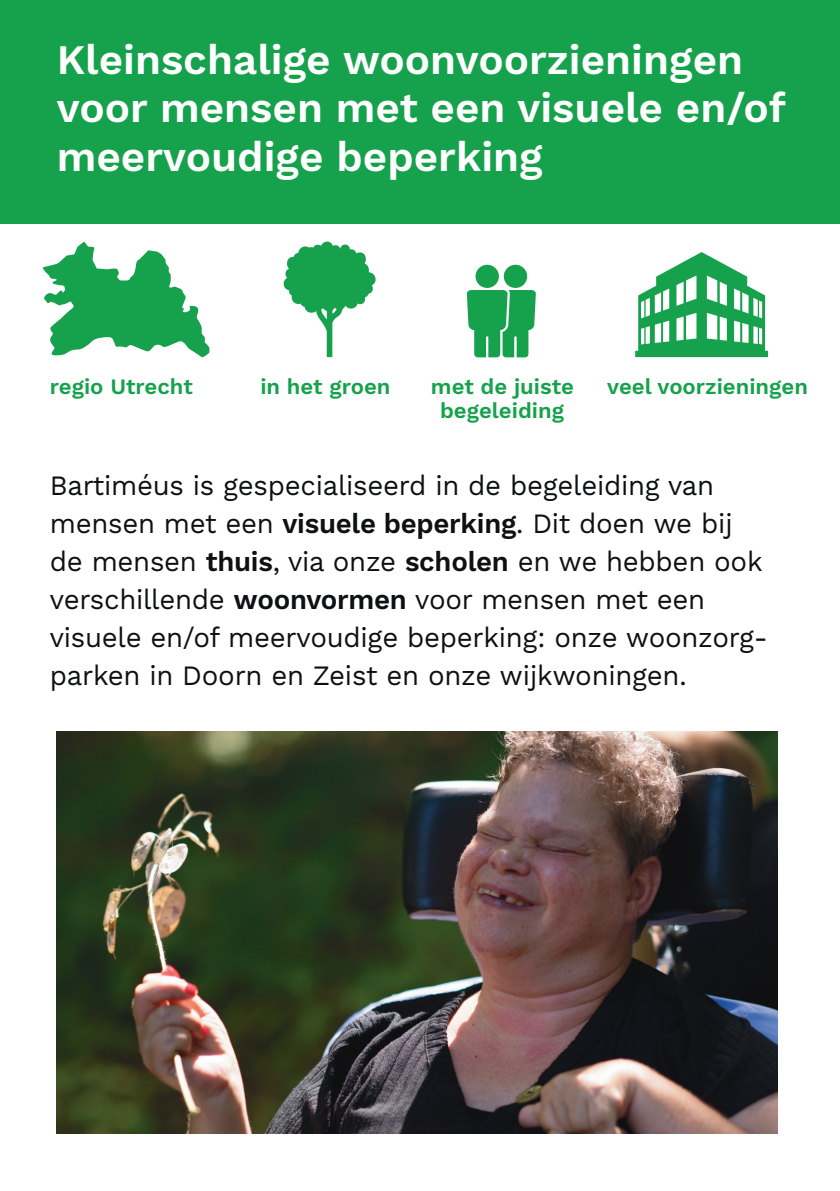
<style>
.page{position:relative;width:840px;height:1191px;background:#fff}
.page>*{position:absolute;margin:0;border:0;box-sizing:border-box;transform-origin:0 0}
.t1{font:600 42px/48px "Work Sans";color:#fff}
.t2{font:28px/38px "Work Sans";letter-spacing:-.01em;color:#0f1011}
.t3{font:600 22px "Work Sans";color:#16a24c}
.s1{font-weight:600}
</style>
<div class="page">
<div style="left:0;top:0;width:839px;height:223px;background:#16a24c"></div>
<img style="left:57px;top:731px;width:720px;height:402px">
<svg style="left:43px;top:242px;width:167px;height:116px"></svg>
<div style="left:82px;top:275px;width:14px;height:11px;background:#16a24c"></div>
<div style="left:66px;top:257px;width:13px;height:11px;background:#16a24c"></div>
<div style="left:71px;top:257px;width:13px;height:11px;background:#16a24c"></div>
<svg style="left:283px;top:242px;width:93px;height:115px"></svg>
<img style="left:466px;top:264px;width:70px;height:94px">
<img style="left:635px;top:252px;width:134px;height:106px">
<p class="t1" style="left:57px;top:38px;width:730px">Kleinschalige woonvoorzieningen voor mensen met een visuele en/of meervoudige beperking</p>
<p class="t3" style="left:50px;top:374px;width:144px">regio Utrecht</p>
<p class="t3" style="left:260px;top:374px;width:132px">in het groen</p>
<p class="t3" style="left:431px;top:374px;width:144px">met de juiste</p>
<p class="t3" style="left:607px;top:374px;width:202px">veel voorzieningen</p>
<p class="t3" style="left:440px;top:398px;width:125px">begeleiding</p>
<p class="t2" style="left:50px;top:467px;width:719px">Bartiméus is gespecialiseerd in de begeleiding van mensen met een <span class="s1">visuele beperking</span>. Dit doen we bij de mensen <span class="s1">thuis</span>, via onze <span class="s1">scholen</span> en we hebben ook verschillende <span class="s1">woonvormen</span> voor mensen met een visuele en/of meervoudige beperking: onze woonzorg&shy;parken in Doorn en Zeist en onze wijkwoningen.</p>
</div>
